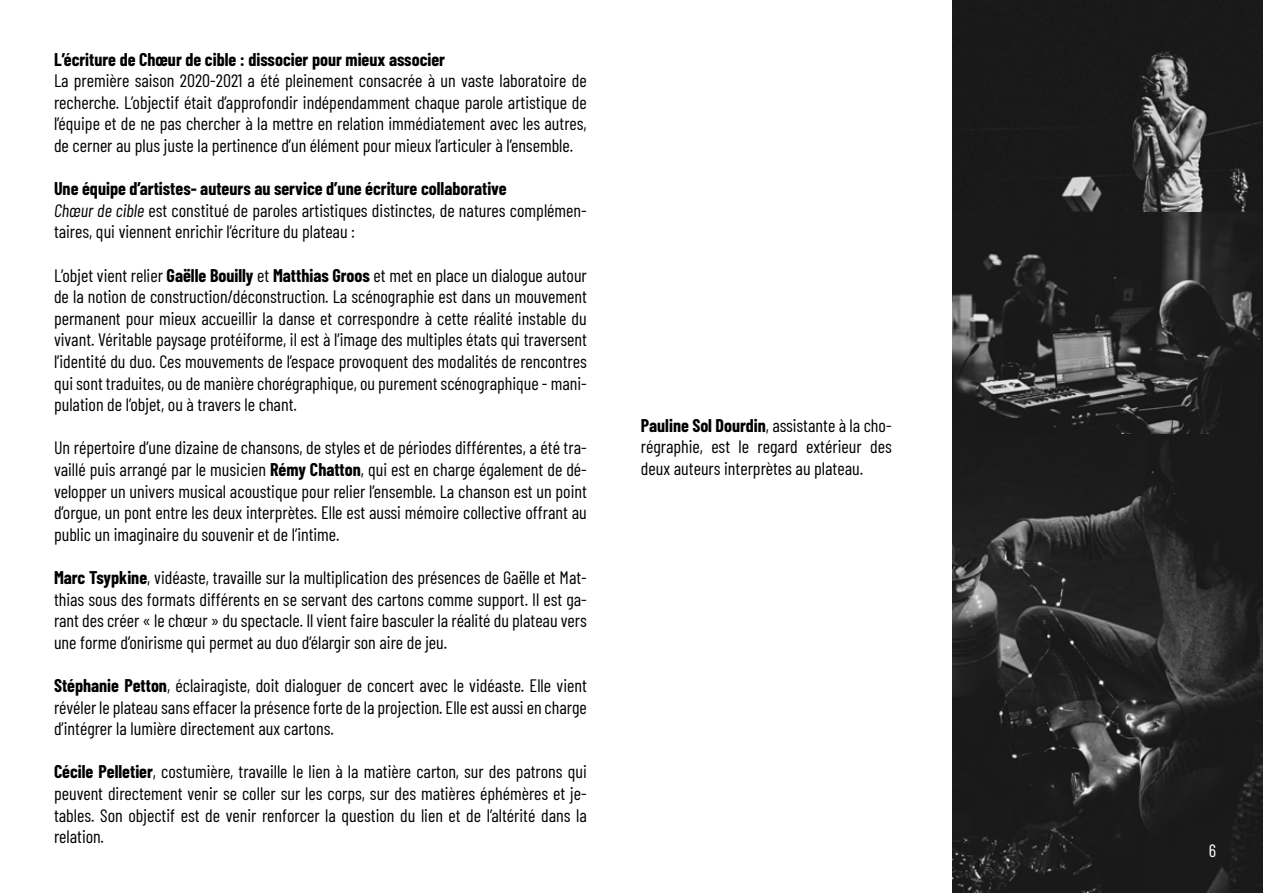
<style>
.page{position:relative;width:1263px;height:893px;background:#fff}
.page>*{position:absolute;margin:0;border:0;box-sizing:border-box;transform-origin:0 0}
.t1{font:18px/21.6px "Barlow Condensed";color:#000;text-align:justify}
.t2{font:700 18px "Barlow Condensed";color:#000}
.t3{font:18px "Barlow Condensed";color:#fff}
.s1{font-weight:700}
.s2{font-style:italic}
</style>
<div class="page">
<img style="left:952px;top:434px;width:311px;height:459px">
<img style="left:952px;top:0;width:311px;height:212px">
<img style="left:952px;top:212px;width:311px;height:222px">
<p class="t2" style="left:54px;top:46px;width:393px">L’écriture de Chœur de cible : dissocier pour mieux associer</p>
<p class="t1" style="left:54px;top:69px;width:534px">La première saison 2020-2021 a été pleinement consacrée à un vaste laboratoire de recherche. L’objectif était d’approfondir indépendamment chaque parole artistique de l’équipe et de ne pas chercher à la mettre en relation immédiatement avec les autres, de cerner au plus juste la pertinence d’un élément pour mieux l’articuler à l’ensemble.</p>
<p class="t1" style="left:54px;top:177px;width:534px;text-align:left"><span class="s1">Une équipe d’artistes- auteurs au service d’une écriture collaborative<br></span><span class="s2">Chœur de cible</span> est constitué de paroles artistiques distinctes, de natures complémen&shy;taires, qui viennent enrichir l’écriture du plateau :</p>
<p class="t1" style="left:54px;top:263px;width:534px">L’objet vient relier <span class="s1">Gaëlle Bouilly</span> et <span class="s1">Matthias Groos</span> et met en place un dialogue autour de la notion de construction/déconstruction. La scénographie est dans un mouvement permanent pour mieux accueillir la danse et correspondre à cette réalité instable du vivant. Véritable paysage protéiforme, il est à l’image des multiples états qui traversent l’identité du duo. Ces mouvements de l’espace provoquent des modalités de rencontres qui sont traduites, ou de manière chorégraphique, ou purement scénographique - mani&shy;pulation de l’objet, ou à travers le chant.</p>
<p class="t1" style="left:54px;top:436px;width:534px">Un répertoire d’une dizaine de chansons, de styles et de périodes différentes, a été tra&shy;vaillé puis arrangé par le musicien <span class="s1">Rémy Chatton</span>, qui est en charge également de dé&shy;velopper un univers musical acoustique pour relier l’ensemble. La chanson est un point d’orgue, un pont entre les deux interprètes. Elle est aussi mémoire collective offrant au public un imaginaire du souvenir et de l’intime.</p>
<p class="t1" style="left:54px;top:565px;width:534px"><span class="s1">Marc Tsypkine</span>, vidéaste, travaille sur la multiplication des présences de Gaëlle et Mat&shy;thias sous des formats différents en se servant des cartons comme support. Il est ga&shy;rant des créer « le chœur » du spectacle. Il vient faire basculer la réalité du plateau vers une forme d’onirisme qui permet au duo d’élargir son aire de jeu.</p>
<p class="t1" style="left:54px;top:673px;width:534px"><span class="s1">Stéphanie Petton</span>, éclairagiste, doit dialoguer de concert avec le vidéaste. Elle vient révéler le plateau sans effacer la présence forte de la projection. Elle est aussi en charge d’intégrer la lumière directement aux cartons.</p>
<p class="t1" style="left:54px;top:760px;width:534px"><span class="s1">Cécile Pelletier</span>, costumière, travaille le lien à la matière carton, sur des patrons qui peuvent directement venir se coller sur les corps, sur des matières éphémères et je&shy;tables. Son objectif est de venir renforcer la question du lien et de l’altérité dans la relation.</p>
<p class="t1" style="left:641px;top:413px;width:252px"><span class="s1">Pauline Sol Dourdin</span>, assistante à la cho&shy;régraphie, est le regard extérieur des deux auteurs interprètes au plateau.</p>
<p class="t3" style="left:1209px;top:838px;width:9px">6</p>
</div>
